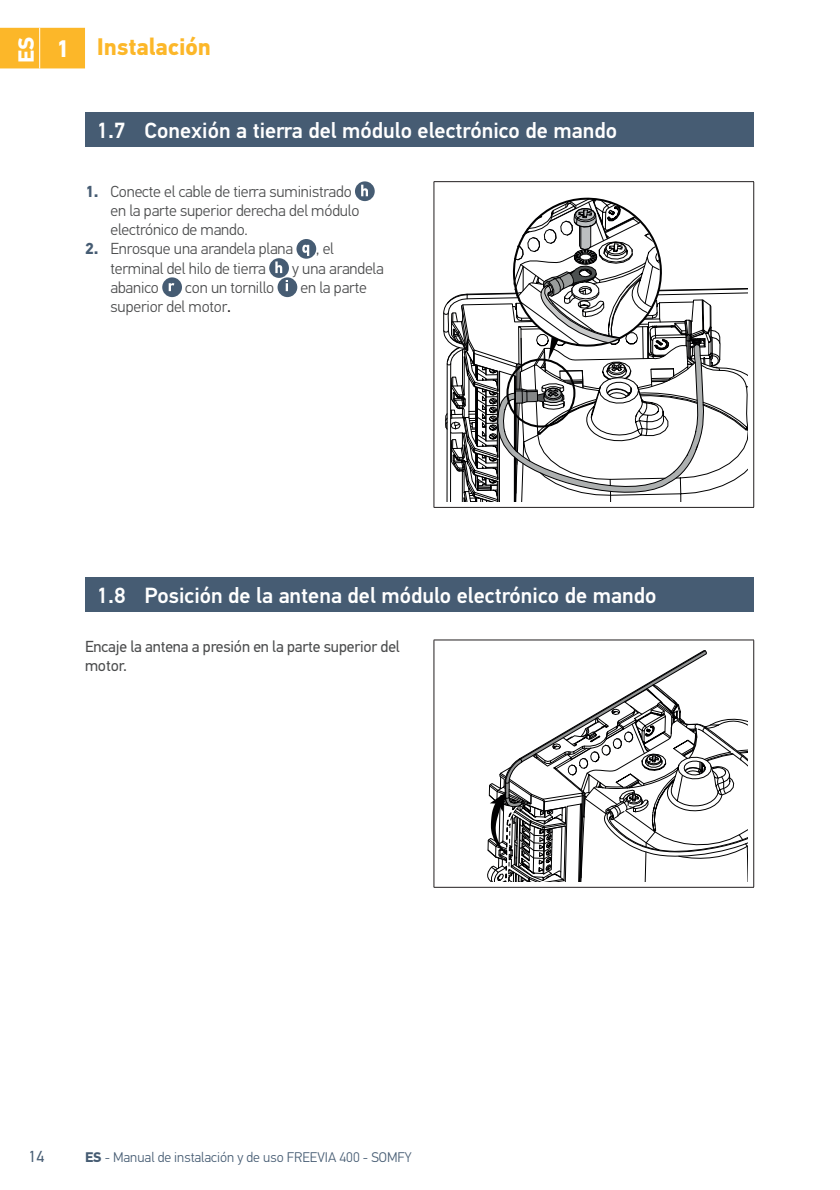
<style>
.page{position:relative;width:840px;height:1190px;background:#fff}
.page>*{position:absolute;margin:0;border:0;box-sizing:border-box;transform-origin:0 0}
.t1{font:700 24px "PF Din Text Pro";color:#fcb729}
.t2{font:500 22px "PF Din Text Pro";color:#fff}
.t3{font:700 22px "PF Din Text Pro";color:#fff}
.t4{font:300 16px/19.2px "PF Din Text Pro";letter-spacing:-.01em;color:#4b4c4d}
.t5{font:16px/19.2px "PF Din Text Pro";letter-spacing:-.01em;color:#4b4c4d}
.t6{font:16px "PF Din Text Pro";color:#465c73}
.t7{font:300 14px "PF Din Text Pro";color:#465c73}
.s1{color:#fff}
.s2{font-weight:700;color:#465c73}
.s3{font-weight:400;color:#231f20}
.s4{font-weight:700}
</style>
<div class="page">
<div style="left:0;top:28px;width:85px;height:40px;background:#fcb729"></div>
<hr style="left:39px;top:28px;width:1px;height:40px;background:#fff">
<div style="left:85px;top:578px;width:669px;height:34px;background:#465c73"></div>
<div style="left:85px;top:113px;width:669px;height:34px;background:#465c73"></div>
<div style="left:355px;top:181px;width:20px;height:20px;background:#465c73;border-radius:50%"></div>
<svg style="left:361px;top:185px;width:7px;height:11px"></svg>
<svg style="left:296px;top:239px;width:20px;height:20px"></svg>
<svg style="left:302px;top:245px;width:7px;height:11px"></svg>
<div style="left:269px;top:258px;width:20px;height:20px;background:#465c73;border-radius:50%"></div>
<svg style="left:275px;top:261px;width:7px;height:12px"></svg>
<div style="left:162px;top:277px;width:20px;height:20px;background:#465c73;border-radius:50%"></div>
<svg style="left:169px;top:283px;width:5px;height:8px"></svg>
<div style="left:278px;top:277px;width:19px;height:20px;background:#465c73;border-radius:50%"></div>
<svg style="left:286px;top:280px;width:2px;height:11px"></svg>
<hr style="left:434px;top:181px;width:320px;height:1px;background:#231f20">
<hr style="left:434px;top:182px;width:1px;height:325px;background:#231f20">
<hr style="left:434px;top:507px;width:320px;height:1px;background:#231f20">
<hr style="left:753px;top:182px;width:1px;height:325px;background:#231f20">
<svg style="left:443px;top:197px;width:305px;height:305px"></svg>
<hr style="left:434px;top:640px;width:320px;height:1px;background:#231f20">
<hr style="left:434px;top:640px;width:1px;height:247px;background:#231f20">
<hr style="left:434px;top:887px;width:320px;height:1px;background:#231f20">
<hr style="left:753px;top:640px;width:1px;height:247px;background:#231f20">
<svg style="left:487px;top:650px;width:260px;height:232px"></svg>
<h2 class="t3" style="left:18px;top:63px;width:27px;rotate:-90deg">ES</h2>
<h1 class="t1" style="left:56px;top:38px;width:157px"><span class="s1">1</span> Instalación</h1>
<h2 class="t2" style="left:97px;top:122px;width:522px">1.7 Conexión a tierra del módulo electrónico de mando</h2>
<p class="t4" style="left:111px;top:183px;width:250px;text-indent:-26px"><span class="s2">1.</span> Conecte el cable de tierra suministrado en la parte superior derecha del módulo electrónico de mando.</p>
<p class="t4" style="left:85px;top:240px;width:210px"><span class="s2">2.</span> Enrosque una arandela plana</p>
<p class="t4" style="left:316px;top:240px;width:19px">, el</p>
<p class="t4" style="left:111px;top:260px;width:157px">terminal del hilo de tierra</p>
<p class="t4" style="left:292px;top:260px;width:93px">y una arandela</p>
<p class="t4" style="left:111px;top:279px;width:50px">abanico</p>
<p class="t4" style="left:185px;top:279px;width:91px">con un tornillo</p>
<p class="t4" style="left:301px;top:279px;width:68px">en la parte</p>
<p class="t4" style="left:111px;top:298px;width:122px">superior del motor<span class="s3">.</span></p>
<h2 class="t2" style="left:97px;top:587px;width:561px">1.8 Posición de la antena del módulo electrónico de mando</h2>
<p class="t5" style="left:85px;top:638px;width:316px">Encaje la antena a presión en la parte superior del motor.</p>
<p class="t6" style="left:28px;top:1150px;width:17px">14</p>
<p class="t7" style="left:85px;top:1152px;width:328px"><span class="s4">ES</span> - Manual de instalación y de uso FREEVIA 400 - SOMFY</p>
</div>
